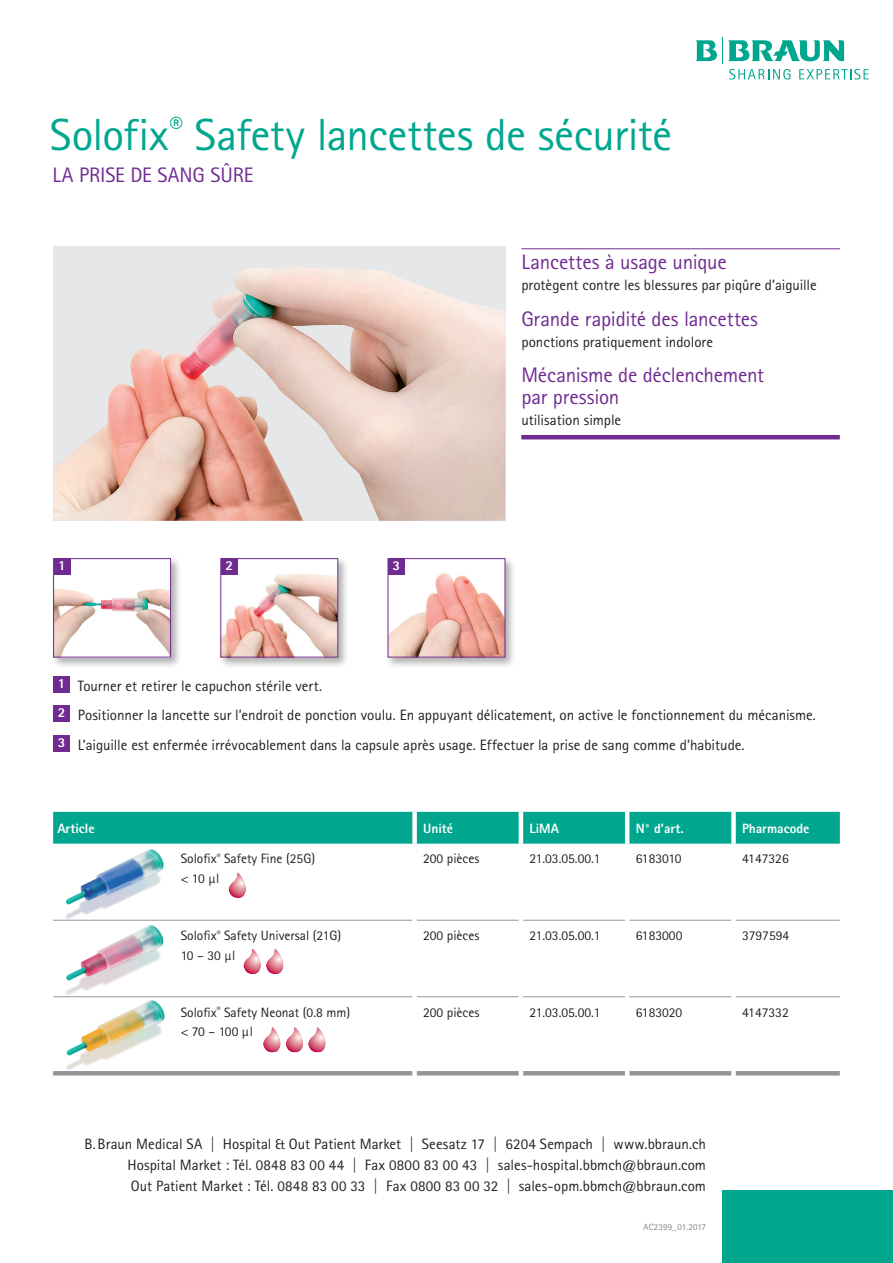
<style>
.page{position:relative;width:893px;height:1263px;background:#fff}
.page>*{position:absolute;margin:0;border:0;box-sizing:border-box;transform-origin:0 0}
.t1{font:45px "Rotis Sans Serif Pro";letter-spacing:-.01em;color:#00a78e}
.t2{font:21px/22.5px "Rotis Sans Serif Pro";letter-spacing:-.01em;color:#702b91}
.t3{font:15px/29.5px "Rotis Sans Serif Pro";color:#231f20}
.t4{font:800 13.65px "Rotis Sans Serif Pro";color:#fff}
.t5{font:13.5px/19.5px "Rotis Sans Serif Pro";color:#231f20}
.t6{font:800 13.5px "Rotis Sans Serif Pro";color:#fff}
.t7{font:13.5px "Rotis Sans Serif Pro";letter-spacing:-.02em;color:#231f20}
.t8{font:9px "Rotis Sans Serif Pro";letter-spacing:.015em;color:#808285}
</style>
<div class="page">
<div style="left:53px;top:247px;width:452px;height:274px;background:#e6e7e9"></div>
<img style="left:53px;top:267px;width:452px;height:254px">
<div style="left:722px;top:1191px;width:171px;height:72px;background:#00a78e"></div>
<svg style="left:695px;top:37px;width:174px;height:43px"></svg>
<div style="left:53px;top:812px;width:787px;height:32px;background:#00a78e"></div>
<div style="left:412px;top:812px;width:5px;height:32px;background:#fff"></div>
<hr style="left:519px;top:812px;width:4px;height:32px;background:#fff">
<hr style="left:625px;top:812px;width:4px;height:32px;background:#fff">
<div style="left:731px;top:812px;width:5px;height:32px;background:#fff"></div>
<hr style="left:53px;top:920px;width:359px;height:1px;background:#939598">
<hr style="left:417px;top:920px;width:102px;height:1px;background:#939598">
<hr style="left:523px;top:920px;width:102px;height:1px;background:#939598">
<hr style="left:629px;top:920px;width:102px;height:1px;background:#939598">
<hr style="left:736px;top:920px;width:104px;height:1px;background:#939598">
<hr style="left:53px;top:996px;width:359px;height:1px;background:#939598">
<hr style="left:417px;top:996px;width:102px;height:1px;background:#939598">
<hr style="left:523px;top:996px;width:102px;height:1px;background:#939598">
<hr style="left:629px;top:996px;width:102px;height:1px;background:#939598">
<hr style="left:736px;top:996px;width:104px;height:1px;background:#939598">
<hr style="left:53px;top:1071px;width:359px;height:4px;background:#939598">
<hr style="left:417px;top:1071px;width:102px;height:4px;background:#939598">
<hr style="left:523px;top:1071px;width:102px;height:4px;background:#939598">
<hr style="left:629px;top:1071px;width:102px;height:4px;background:#939598">
<hr style="left:736px;top:1071px;width:104px;height:4px;background:#939598">
<img style="left:61px;top:849px;width:118px;height:72px">
<img style="left:53px;top:925px;width:166px;height:73px">
<img style="left:53px;top:1000px;width:119px;height:76px">
<svg style="left:229px;top:872px;width:17px;height:26px"></svg>
<svg style="left:244px;top:949px;width:39px;height:25px"></svg>
<svg style="left:263px;top:1027px;width:17px;height:25px"></svg>
<svg style="left:286px;top:1027px;width:39px;height:25px"></svg>
<div style="left:51px;top:556px;width:131px;height:112px;background:#231f20;opacity:.35"></div>
<div style="left:54px;top:559px;width:117px;height:98px;background:#fff"></div>
<img style="left:55px;top:570px;width:114px;height:85px">
<div style="left:53px;top:558px;width:118px;height:99px;border:1px solid #702b91"></div>
<div style="left:54px;top:558px;width:16px;height:17px;background:#702b91"></div>
<div style="left:218px;top:556px;width:131px;height:112px;background:#231f20;opacity:.35"></div>
<img style="left:222px;top:560px;width:114px;height:95px">
<div style="left:220px;top:558px;width:118px;height:99px;border:1px solid #702b91"></div>
<div style="left:221px;top:558px;width:17px;height:17px;background:#702b91"></div>
<div style="left:385px;top:556px;width:131px;height:112px;background:#231f20;opacity:.35"></div>
<img style="left:390px;top:560px;width:113px;height:95px">
<div style="left:388px;top:558px;width:117px;height:99px;border:1px solid #702b91"></div>
<div style="left:388px;top:558px;width:17px;height:17px;background:#702b91"></div>
<div style="left:53px;top:676px;width:17px;height:17px;background:#702b91"></div>
<div style="left:53px;top:705px;width:17px;height:17px;background:#702b91"></div>
<div style="left:53px;top:735px;width:17px;height:17px;background:#702b91"></div>
<hr style="left:521px;top:248px;width:319px;height:1px;background:#702b91">
<hr style="left:521px;top:435px;width:319px;height:4px;background:#702b91">
<h1 class="t1" style="left:50px;top:108px;width:624px">Solofix<sup>®</sup> Safety lancettes de sécurité</h1>
<h2 class="t2" style="left:52px;top:164px;width:203px">LA PRISE DE SANG SÛRE</h2>
<p class="t4" style="left:58px;top:557px;width:9px">1</p>
<p class="t4" style="left:225px;top:557px;width:9px">2</p>
<p class="t4" style="left:393px;top:557px;width:9px">3</p>
<h2 class="t2" style="left:521px;top:251px;width:207px">Lancettes à usage unique</h2>
<p class="t3" style="left:521px;top:271px;width:297px">protègent contre les blessures par piqûre d’aiguille</p>
<h2 class="t2" style="left:521px;top:307px;width:238px">Grande rapidité des lancettes</h2>
<p class="t3" style="left:521px;top:327px;width:193px">ponctions pratiquement indolore</p>
<h2 class="t2" style="left:521px;top:364px;width:244px">Mécanisme de déclenchement par pression</h2>
<p class="t3" style="left:521px;top:406px;width:101px">utilisation simple</p>
<p class="t3" style="left:58px;top:671px;width:760px"><sup>1</sup> Tourner et retirer le capuchon stérile vert.<br><sup>2</sup> Positionner la lancette sur l’endroit de ponction voulu. En appuyant délicatement, on active le fonctionnement du mécanisme.<br><sup>3</sup> L’aiguille est enfermée irrévocablement dans la capsule après usage. Effectuer la prise de sang comme d’habitude.</p>
<p class="t6" style="left:57px;top:820px;width:39px">Article</p>
<p class="t6" style="left:423px;top:820px;width:31px">Unité</p>
<p class="t6" style="left:529px;top:820px;width:31px">LiMA</p>
<p class="t6" style="left:636px;top:820px;width:49px">N° d’art.</p>
<p class="t6" style="left:742px;top:820px;width:69px">Pharmacode</p>
<p class="t5" style="left:181px;top:849px;width:136px">Solofix<sup>®</sup> Safety Fine (25G) &lt; 10 μl</p>
<p class="t5" style="left:423px;top:849px;width:58px">200 pièces</p>
<p class="t5" style="left:529px;top:849px;width:73px">21.03.05.00.1</p>
<p class="t7" style="left:636px;top:851px;width:47px">6183010</p>
<p class="t5" style="left:742px;top:849px;width:48px">4147326</p>
<p class="t5" style="left:181px;top:926px;width:162px">Solofix<sup>®</sup> Safety Universal (21G)<br>10 – 30 μl</p>
<p class="t5" style="left:423px;top:926px;width:58px">200 pièces</p>
<p class="t5" style="left:529px;top:926px;width:73px">21.03.05.00.1</p>
<p class="t5" style="left:636px;top:926px;width:48px">6183000</p>
<p class="t5" style="left:742px;top:926px;width:49px">3797594</p>
<p class="t5" style="left:181px;top:1002px;width:171px">Solofix<sup>®</sup> Safety Neonat (0.8 mm) &lt; 70 – 100 μl</p>
<p class="t5" style="left:423px;top:1002px;width:58px">200 pièces</p>
<p class="t5" style="left:529px;top:1002px;width:73px">21.03.05.00.1</p>
<p class="t5" style="left:636px;top:1002px;width:48px">6183020</p>
<p class="t5" style="left:742px;top:1002px;width:48px">4147332</p>
<p class="t3" style="left:128px;top:1133px;width:580px;line-height:21px;text-align:justify;text-indent:-43px">B.Braun Medical SA | Hospital &amp; Out Patient Market | Seesatz 17 | 6204 Sempach | www.bbraun.ch Hospital Market : Tél. 0848 83 00 44 | Fax 0800 83 00 43 | sales-hospital.bbmch@bbraun.com Out Patient Market : Tél. 0848 83 00 33 | Fax 0800 83 00 32 | sales-opm.bbmch@bbraun.com</p>
<p class="t8" style="left:644px;top:1222px;width:64px">AC2399_01.2017</p>
</div>
